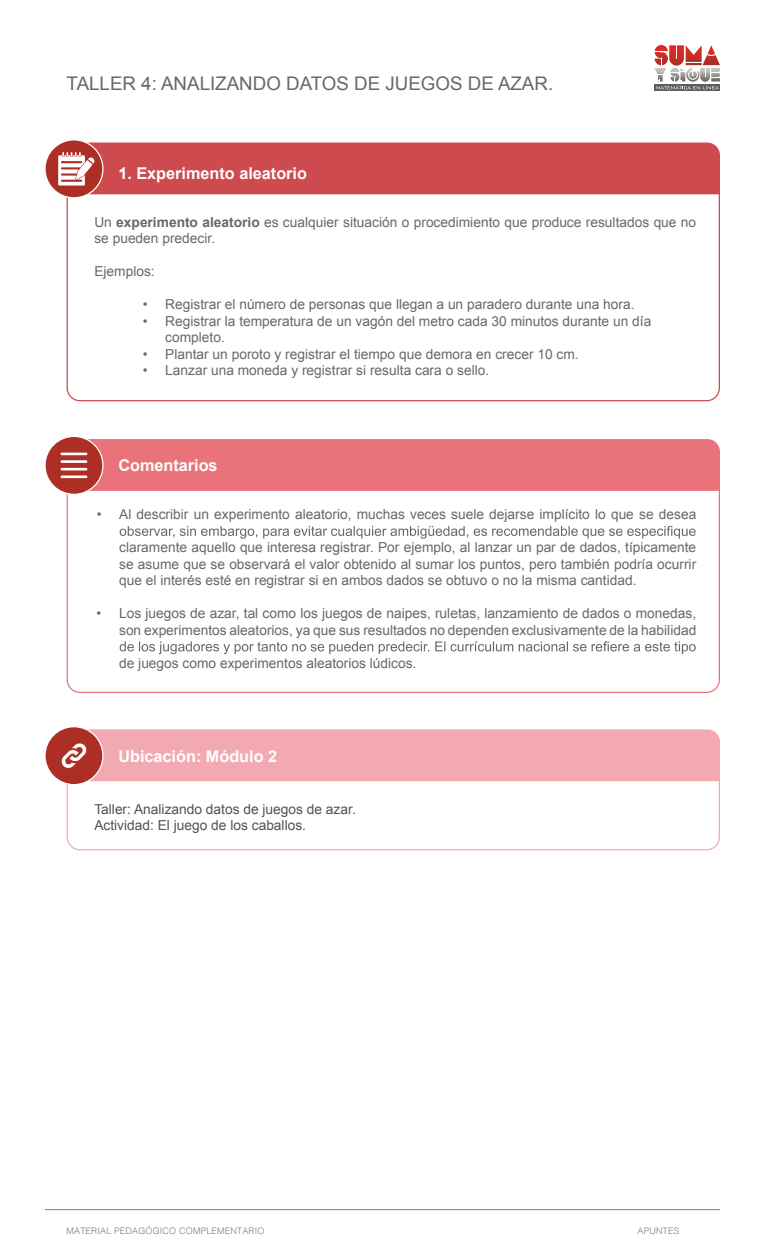
<style>
.page{position:relative;width:765px;height:1260px;background:#fff}
.page>*{position:absolute;margin:0;border:0;box-sizing:border-box;transform-origin:0 0}
.t1{font:18.75px "Arial";color:#6b6764}
.t2{font:700 16.25px "Arial";color:#fff}
.t3{font:13.75px/16.5px "Arial";color:#6b6764}
.t4{font:13.75px/16.5px "Arial";color:#57514d}
.t5{font:300 9px "Helvetica";letter-spacing:.02em;color:#807c7a}
.s1{font-weight:700}
</style>
<div class="page">
<div style="left:88px;top:439px;width:632px;height:52px;background:#ea737b"></div>
<div style="left:45px;top:436px;width:58px;height:58px;background:#ad2e24;border-radius:50%"></div>
<div style="left:44px;top:436px;width:60px;height:59px;border:1px solid #fff;border-radius:50%"></div>
<div style="left:45px;top:727px;width:58px;height:58px;background:#ad2e24;border-radius:50%"></div>
<div style="left:44px;top:726px;width:60px;height:59px;border:1px solid #fff;border-radius:50%"></div>
<div style="left:45px;top:140px;width:58px;height:58px;background:#ad2e24;border-radius:50%"></div>
<div style="left:44px;top:139px;width:60px;height:59px;border:1px solid #fff;border-radius:50%"></div>
<div style="left:58px;top:143px;width:662px;height:51px;background:#cd4a4e"></div>
<svg style="left:120px;top:526px;width:576px;height:13px"></svg>
<svg style="left:120px;top:641px;width:576px;height:13px"></svg>
<hr style="left:61px;top:476px;width:26px;height:2px;background:#fff">
<hr style="left:61px;top:468px;width:26px;height:2px;background:#fff">
<hr style="left:61px;top:460px;width:26px;height:3px;background:#fff">
<hr style="left:61px;top:453px;width:26px;height:2px;background:#fff">
<svg style="left:61px;top:729px;width:659px;height:52px;background:#efa4ab"></svg>
<svg style="left:655px;top:89px;width:65px;height:2px"></svg>
<svg style="left:654px;top:45px;width:66px;height:44px"></svg>
<hr style="left:45px;top:1209px;width:675px;height:1px;background:#827f7c">
<h1 class="t1" style="left:67px;top:71px;width:488px">TALLER 4: ANALIZANDO DATOS DE JUEGOS DE AZAR.</h1>
<p class="t2" style="left:118px;top:162px;width:190px">1. Experimento aleatorio</p>
<p class="t3" style="left:94px;top:214px;width:603px">Un <span class="s1">experimento aleatorio</span> es cualquier situación o procedimiento que produce resultados que no se pueden predecir.</p>
<p class="t3" style="left:94px;top:263px;width:62px">Ejemplos:</p>
<p class="t3" style="left:143px;top:296px;width:493px">• Registrar el número de personas que llegan a un paradero durante una hora.</p>
<p class="t3" style="left:165px;top:313px;width:488px;text-indent:-22px">• Registrar la temperatura de un vagón del metro cada 30 minutos durante un día completo.</p>
<p class="t3" style="left:143px;top:346px;width:437px">• Plantar un poroto y registrar el tiempo que demora en crecer 10 cm.</p>
<p class="t3" style="left:143px;top:362px;width:348px">• Lanzar una moneda y registrar si resulta cara o sello.</p>
<p class="t2" style="left:118px;top:454px;width:101px">Comentarios</p>
<p class="t3" style="left:97px;top:506px;width:601px">• Al describir un experimento aleatorio, muchas veces suele dejarse implícito lo que se desea</p>
<p class="t3" style="left:119px;top:539px;width:579px;text-align:justify">claramente aquello que interesa registrar. Por ejemplo, al lanzar un par de dados, típicamente se asume que se observará el valor obtenido al sumar los puntos, pero también podría ocurrir que el interés esté en registrar si en ambos dados se obtuvo o no la misma cantidad.</p>
<p class="t3" style="left:97px;top:605px;width:601px;text-align:right">• Los juegos de azar, tal como los juegos de naipes, ruletas, lanzamiento de dados o monedas, son experimentos aleatorios, ya que sus resultados no dependen exclusivamente de la habilidad</p>
<p class="t3" style="left:119px;top:655px;width:299px">de juegos como experimentos aleatorios lúdicos.</p>
<p class="t2" style="left:118px;top:746px;width:160px">Ubicación: Módulo 2</p>
<p class="t4" style="left:94px;top:801px;width:263px">Taller: Analizando datos de juegos de azar.<br>Actividad: El juego de los caballos.</p>
<p class="t5" style="left:67px;top:1223px;width:199px">MATERIAL PEDAGÓGICO COMPLEMENTARIO</p>
<p class="t5" style="left:638px;top:1223px;width:43px">APUNTES</p>
</div>
